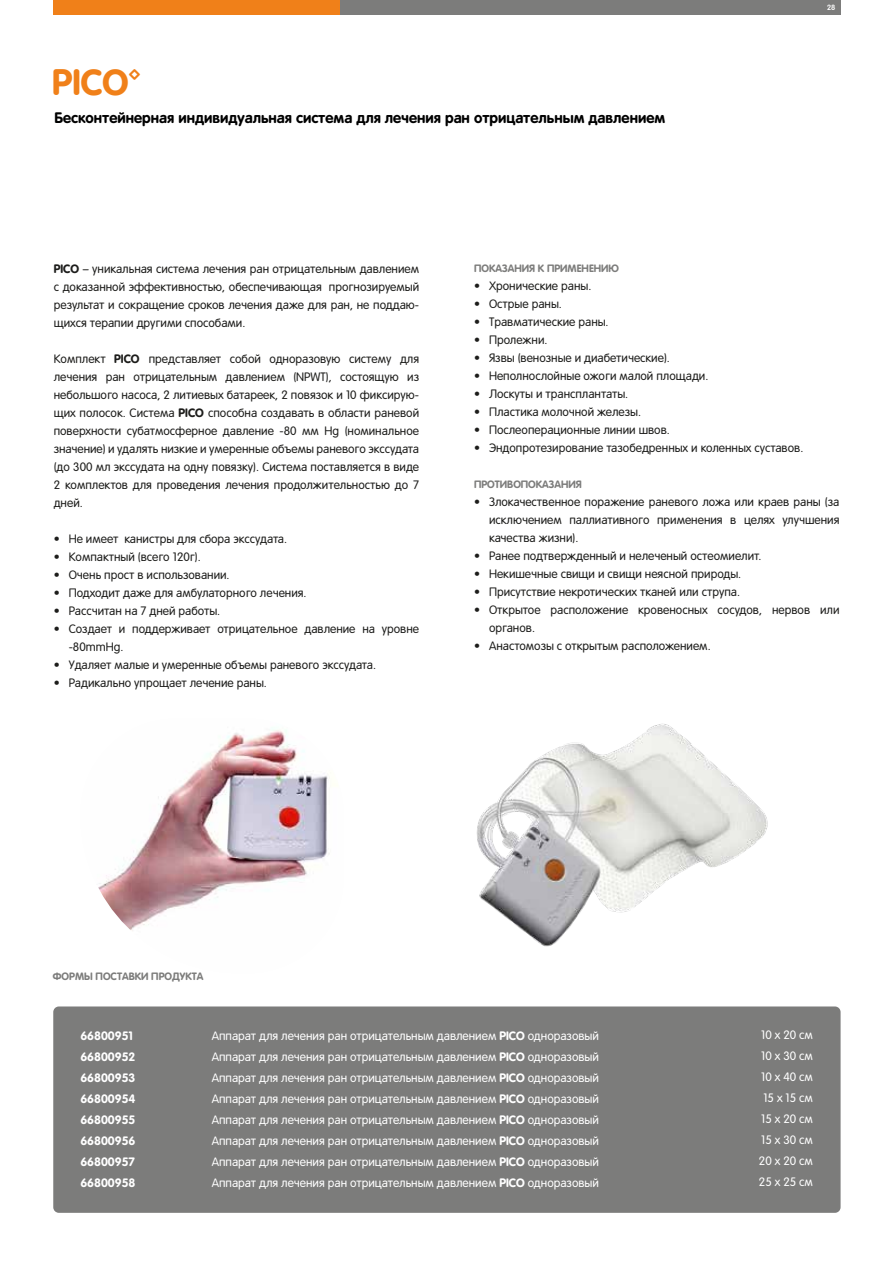
<style>
.page{position:relative;width:893px;height:1263px;background:#fff}
.page>*{position:absolute;margin:0;border:0;box-sizing:border-box;transform-origin:0 0}
.t1{font:36px "Smith&Nephew Product";color:#f08019}
.t2{font:700 15px "Rotonda C";color:#000101}
.t3{font:12px/18px "Rotonda C";color:#1d1d1b;text-align:justify}
.t4{font:12px/21px "Rotonda C";color:#fff;text-align:center}
.t5{font:700 12px/21px "Rotonda C";color:#fff}
.t6{font:700 10.5px "Rotonda C";color:#7c7c7b}
.t7{font:700 7.5px "Smith&Nephew";color:#fff}
.s1{font-family:"Smith&Nephew Product"}
</style>
<div class="page">
<img style="left:98px;top:728px;width:232px;height:203px">
<div style="left:53px;top:1006px;width:788px;height:207px;background:#7c7c7b;border-radius:6px"></div>
<div style="left:53px;top:0;width:287px;height:15px;background:#f08019"></div>
<div style="left:340px;top:0;width:500px;height:15px;background:#7c7c7b"></div>
<img style="left:476px;top:723px;width:292px;height:224px">
<h1 class="t1" style="left:52px;top:61px;width:90px">PICO™</h1>
<p class="t2" style="left:55px;top:109px;width:612px">Бесконтейнерная индивидуальная система для лечения ран отрицательным давлением</p>
<p class="t7" style="left:827px;top:3px;width:10px">28</p>
<p class="t3" style="left:54px;top:260px;width:367px"><span class="s1">PICO</span> – уникальная система лечения ран отрицательным давлением с доказанной эффективностью, обеспечивающая прогнозируемый результат и сокращение сроков лечения даже для ран, не поддаю&shy;щихся терапии другими способами.</p>
<p class="t3" style="left:54px;top:350px;width:367px">Комплект <span class="s1">PICO</span> представляет собой одноразовую систему для лечения ран отрицательным давлением (NPWT), состоящую из небольшого насоса, 2 литиевых батареек, 2 повязок и 10 фиксирую&shy;щих полосок. Система <span class="s1">PICO</span> способна создавать в области раневой поверхности субатмосферное давление -80 мм Hg (номинальное значение) и удалять низкие и умеренные объемы раневого экссудата (до 300 мл экссудата на одну повязку). Система поставляется в виде 2 комплектов для проведения лечения продолжительностью до 7 дней.</p>
<p class="t3" style="left:54px;top:530px;width:235px">• Не имеет канистры для сбора экссудата.</p>
<p class="t3" style="left:54px;top:548px;width:149px">• Компактный (всего 120г).</p>
<p class="t3" style="left:54px;top:566px;width:177px">• Очень прост в использовании.</p>
<p class="t3" style="left:54px;top:584px;width:254px">• Подходит даже для амбулаторного лечения.</p>
<p class="t3" style="left:54px;top:602px;width:168px">• Рассчитан на 7 дней работы.</p>
<p class="t3" style="left:69px;top:620px;width:352px;text-indent:-15px">• Создает и поддерживает отрицательное давление на уровне -80mmHg.</p>
<p class="t3" style="left:54px;top:656px;width:324px">• Удаляет малые и умеренные объемы раневого экссудата.</p>
<p class="t3" style="left:54px;top:674px;width:215px">• Радикально упрощает лечение раны.</p>
<p class="t6" style="left:474px;top:262px;width:147px">ПОКАЗАНИЯ К ПРИМЕНЕНИЮ</p>
<p class="t3" style="left:474px;top:277px;width:119px">• Хронические раны.</p>
<p class="t3" style="left:474px;top:295px;width:89px">• Острые раны.</p>
<p class="t3" style="left:474px;top:313px;width:136px">• Травматические раны.</p>
<p class="t3" style="left:474px;top:331px;width:75px">• Пролежни.</p>
<p class="t3" style="left:474px;top:349px;width:197px">• Язвы (венозные и диабетические).</p>
<p class="t3" style="left:474px;top:367px;width:236px">• Неполнослойные ожоги малой площади.</p>
<p class="t3" style="left:474px;top:385px;width:156px">• Лоскуты и трансплантаты.</p>
<p class="t3" style="left:474px;top:403px;width:168px">• Пластика молочной железы.</p>
<p class="t3" style="left:474px;top:421px;width:197px">• Послеоперационные линии швов.</p>
<p class="t3" style="left:474px;top:439px;width:331px">• Эндопротезирование тазобедренных и коленных суставов.</p>
<p class="t6" style="left:474px;top:478px;width:109px">ПРОТИВОПОКАЗАНИЯ</p>
<p class="t3" style="left:489px;top:493px;width:352px;text-indent:-15px">• Злокачественное поражение раневого ложа или краев раны (за исключением паллиативного применения в целях улучшения качества жизни).</p>
<p class="t3" style="left:474px;top:547px;width:289px">• Ранее подтвержденный и нелеченый остеомиелит.</p>
<p class="t3" style="left:474px;top:565px;width:269px">• Некишечные свищи и свищи неясной природы.</p>
<p class="t3" style="left:474px;top:583px;width:267px">• Присутствие некротических тканей или струпа.</p>
<p class="t3" style="left:489px;top:601px;width:352px;text-indent:-15px">• Открытое расположение кровеносных сосудов, нервов или органов.</p>
<p class="t3" style="left:474px;top:637px;width:238px">• Анастомозы с открытым расположением.</p>
<p class="t6" style="left:53px;top:970px;width:152px">ФОРМЫ ПОСТАВКИ ПРОДУКТА</p>
<p class="t5" style="left:80px;top:1025px;width:57px">66800951<br>66800952<br>66800953<br>66800954<br>66800955<br>66800956<br>66800957<br>66800958</p>
<p class="t4" style="left:759px;top:1025px;width:55px">10 х 20 см<br>10 х 30 см<br>10 х 40 см<br>15 х 15 см<br>15 х 20 см<br>15 х 30 см<br>20 х 20 см<br>25 х 25 см</p>
<p class="t4" style="left:212px;top:1025px;width:389px;text-align:justify">Аппарат для лечения ран отрицательным давлением <span class="s1">PICO</span> одноразовый Аппарат для лечения ран отрицательным давлением <span class="s1">PICO</span> одноразовый Аппарат для лечения ран отрицательным давлением <span class="s1">PICO</span> одноразовый Аппарат для лечения ран отрицательным давлением <span class="s1">PICO</span> одноразовый Аппарат для лечения ран отрицательным давлением <span class="s1">PICO</span> одноразовый Аппарат для лечения ран отрицательным давлением <span class="s1">PICO</span> одноразовый Аппарат для лечения ран отрицательным давлением <span class="s1">PICO</span> одноразовый Аппарат для лечения ран отрицательным давлением <span class="s1">PICO</span> одноразовый</p>
</div>
